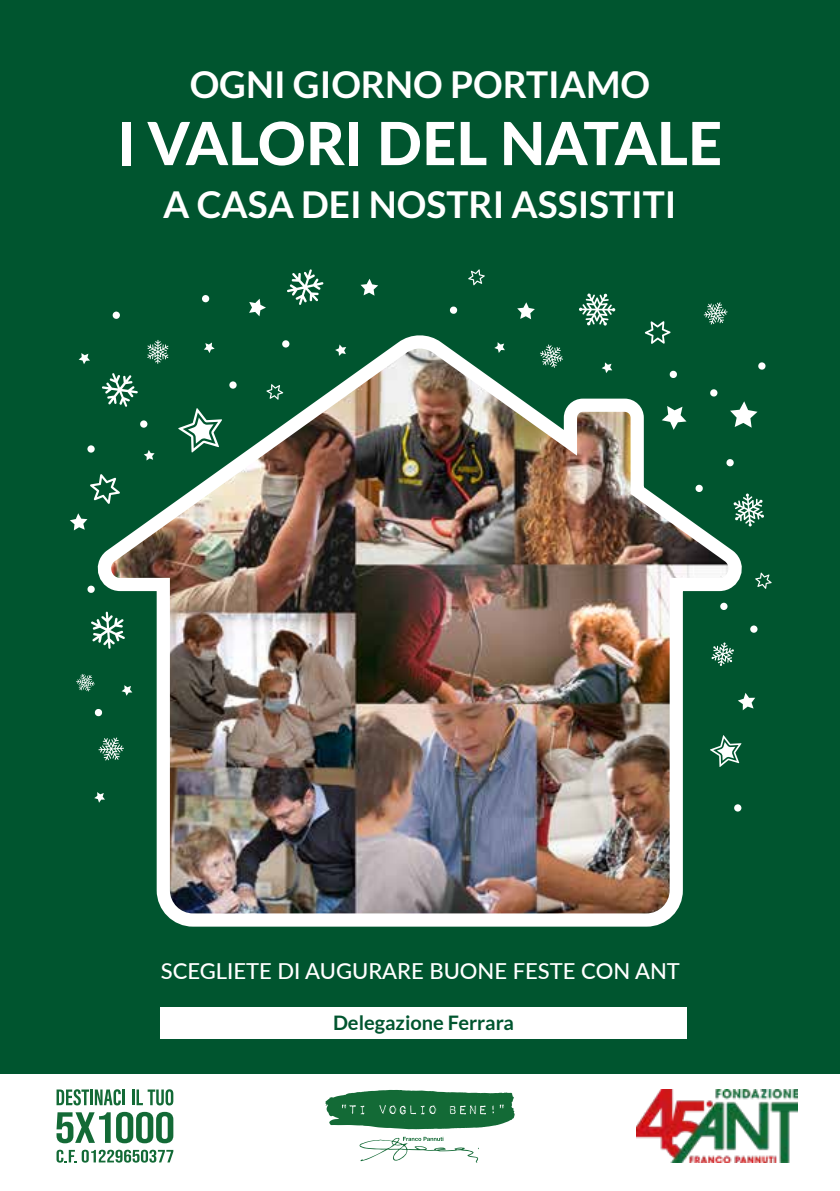
<style>
.page{position:relative;width:840px;height:1191px;background:#fff}
.page>*{position:absolute;margin:0;border:0;box-sizing:border-box;transform-origin:0 0}
.t1{font:800 59.4px "Lato";color:#fff}
.t2{font:700 37px "Lato";color:#fff}
.t3{font:500 22px "Lato";color:#fff}
.t4{font:700 20px "Lato";color:#00552f}
</style>
<div class="page">
<div style="left:0;top:0;width:839px;height:1073px;background:#00552f"></div>
<img style="left:97px;top:324px;width:646px;height:603px">
<svg style="left:147px;top:340px;width:21px;height:24px"></svg>
<svg style="left:703px;top:302px;width:24px;height:22px"></svg>
<svg style="left:76px;top:674px;width:19px;height:17px"></svg>
<svg style="left:578px;top:293px;width:37px;height:33px"></svg>
<svg style="left:287px;top:269px;width:36px;height:36px"></svg>
<svg style="left:91px;top:611px;width:34px;height:38px"></svg>
<div style="left:202px;top:295px;width:7px;height:7px;background:#fff;border-radius:50%"></div>
<svg style="left:449px;top:306px;width:8px;height:8px"></svg>
<svg style="left:719px;top:602px;width:8px;height:8px"></svg>
<svg style="left:87px;top:585px;width:8px;height:8px"></svg>
<svg style="left:494px;top:342px;width:10px;height:11px"></svg>
<svg style="left:121px;top:685px;width:11px;height:11px"></svg>
<svg style="left:98px;top:737px;width:26px;height:23px"></svg>
<svg style="left:737px;top:693px;width:17px;height:17px"></svg>
<svg style="left:102px;top:373px;width:36px;height:34px"></svg>
<svg style="left:644px;top:321px;width:26px;height:23px"></svg>
<svg style="left:90px;top:474px;width:30px;height:30px"></svg>
<div style="left:87px;top:445px;width:8px;height:8px;background:#fff;border-radius:50%"></div>
<div style="left:282px;top:340px;width:7px;height:8px;background:#fff;border-radius:50%"></div>
<svg style="left:749px;top:625px;width:8px;height:8px"></svg>
<svg style="left:94px;top:708px;width:9px;height:8px"></svg>
<svg style="left:694px;top:484px;width:8px;height:8px"></svg>
<svg style="left:733px;top:804px;width:8px;height:7px"></svg>
<svg style="left:668px;top:370px;width:9px;height:8px"></svg>
<svg style="left:758px;top:362px;width:7px;height:8px"></svg>
<svg style="left:725px;top:458px;width:8px;height:9px"></svg>
<svg style="left:204px;top:342px;width:10px;height:11px"></svg>
<svg style="left:733px;top:493px;width:30px;height:33px"></svg>
<svg style="left:178px;top:408px;width:44px;height:44px"></svg>
<svg style="left:709px;top:735px;width:32px;height:32px"></svg>
<svg style="left:249px;top:299px;width:17px;height:17px"></svg>
<svg style="left:517px;top:302px;width:17px;height:17px"></svg>
<svg style="left:661px;top:406px;width:25px;height:24px"></svg>
<svg style="left:360px;top:279px;width:18px;height:17px"></svg>
<svg style="left:70px;top:513px;width:17px;height:17px"></svg>
<svg style="left:335px;top:344px;width:11px;height:12px"></svg>
<svg style="left:79px;top:353px;width:11px;height:11px"></svg>
<svg style="left:266px;top:384px;width:17px;height:16px"></svg>
<svg style="left:468px;top:269px;width:16px;height:16px"></svg>
<svg style="left:755px;top:572px;width:16px;height:17px"></svg>
<svg style="left:539px;top:344px;width:23px;height:24px"></svg>
<svg style="left:709px;top:389px;width:8px;height:8px"></svg>
<div style="left:140px;top:420px;width:7px;height:8px;background:#fff;border-radius:50%"></div>
<svg style="left:144px;top:450px;width:10px;height:10px"></svg>
<svg style="left:94px;top:792px;width:11px;height:10px"></svg>
<svg style="left:711px;top:642px;width:22px;height:24px"></svg>
<svg style="left:112px;top:311px;width:8px;height:8px"></svg>
<svg style="left:729px;top:401px;width:28px;height:27px"></svg>
<svg style="left:601px;top:362px;width:11px;height:11px"></svg>
<div style="left:229px;top:381px;width:8px;height:8px;background:#fff;border-radius:50%"></div>
<img style="left:636px;top:1089px;width:161px;height:73px">
<svg style="left:325px;top:1090px;width:189px;height:39px;background:#398257"></svg>
<svg style="left:359px;top:1136px;width:119px;height:26px"></svg>
<div style="left:160px;top:1007px;width:526px;height:31px;background:#fff"></div>
<svg style="left:56px;top:1111px;width:117px;height:32px"></svg>
<svg style="left:56px;top:1149px;width:117px;height:13px"></svg>
<svg style="left:56px;top:1089px;width:33px;height:16px"></svg>
<hr style="left:90px;top:1089px;width:3px;height:16px;background:#136a36">
<svg style="left:95px;top:1089px;width:26px;height:16px"></svg>
<hr style="left:122px;top:1089px;width:3px;height:16px;background:#136a36">
<svg style="left:132px;top:1089px;width:41px;height:16px"></svg>
<p class="t2" style="left:189px;top:64px;width:462px">OGNI GIORNO PORTIAMO</p>
<h1 class="t1" style="left:118px;top:99px;width:605px">I VALORI DEL NATALE</h1>
<p class="t2" style="left:163px;top:183px;width:514px">A CASA DEI NOSTRI ASSISTITI</p>
<p class="t3" style="left:161px;top:955px;width:520px">SCEGLIETE DI AUGURARE BUONE FESTE CON ANT</p>
<p class="t4" style="left:333px;top:1011px;width:182px">Delegazione Ferrara</p>
</div>
